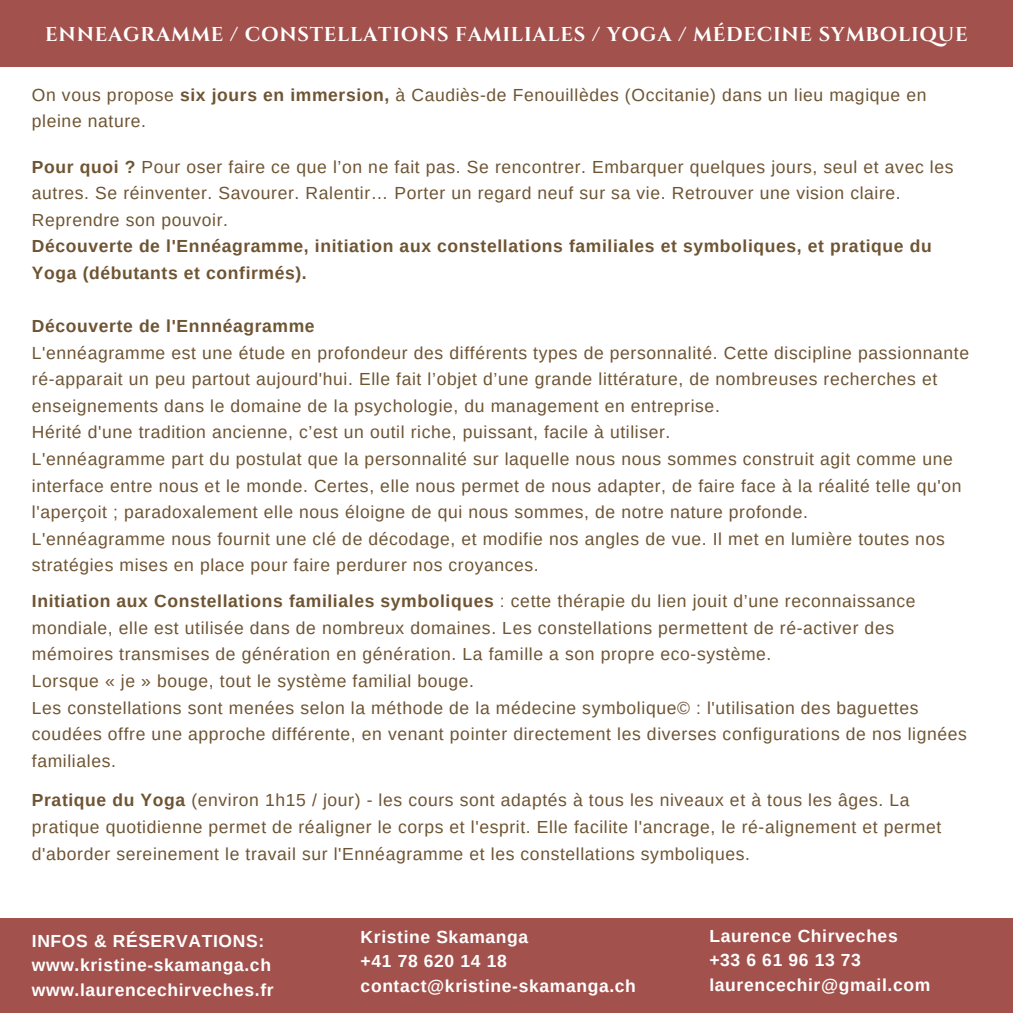
<style>
.page{position:relative;width:1013px;height:1013px;background:#fff}
.page>*{position:absolute;margin:0;border:0;box-sizing:border-box;transform-origin:0 0}
.t1{font:700 20px "Cinzel";letter-spacing:.035em;color:#fff}
.t2{font:17.5px/26.6px "Arimo";letter-spacing:.035em;color:#6e5432}
.t3{font:700 17.5px/24.4px "Arimo";letter-spacing:.035em;color:#fff}
.t4{font:700 17.5px/26.6px "Arimo";letter-spacing:.035em;color:#6e5432}
.s1{font-weight:700}
</style>
<div class="page">
<div style="left:0;top:0;width:1012px;height:67px;background:#a2514c"></div>
<div style="left:0;top:918px;width:1012px;height:94px;background:#a2514c"></div>
<h2 class="t1" style="left:45px;top:22px;width:923px">ENNEAGRAMME / CONSTELLATIONS FAMILIALES / YOGA / MÉDECINE SYMBOLIQUE</h2>
<h1 class="t2" style="left:32px;top:81px;width:896px">On vous propose <span class="s1">six jours en immersion,</span> à Caudiès-de Fenouillèdes (Occitanie) dans un lieu magique en pleine nature.</h1>
<p class="t2" style="left:32px;top:153px;width:923px"><span class="s1">Pour quoi ?</span> Pour oser faire ce que l’on ne fait pas. Se rencontrer. Embarquer quelques jours, seul et avec les autres. Se réinventer. Savourer. Ralentir… Porter un regard neuf sur sa vie. Retrouver une vision claire.<br>Reprendre son pouvoir.</p>
<p class="t4" style="left:32px;top:233px;width:901px">Découverte de l'Ennéagramme, initiation aux constellations familiales et symboliques, et pratique du<br>Yoga (débutants et confirmés).</p>
<p class="t4" style="left:32px;top:313px;width:284px">Découverte de l'Ennnéagramme</p>
<p class="t2" style="left:32px;top:339px;width:938px">L'ennéagramme est une étude en profondeur des différents types de personnalité. Cette discipline passionnante ré-apparait un peu partout aujourd'hui. Elle fait l’objet d’une grande littérature, de nombreuses recherches et enseignements dans le domaine de la psychologie, du management en entreprise.</p>
<p class="t2" style="left:32px;top:419px;width:640px">Hérité d'une tradition ancienne, c’est un outil riche, puissant, facile à utiliser.</p>
<p class="t2" style="left:32px;top:445px;width:931px">L'ennéagramme part du postulat que la personnalité sur laquelle nous nous sommes construit agit comme une interface entre nous et le monde. Certes, elle nous permet de nous adapter, de faire face à la réalité telle qu'on l'aperçoit ; paradoxalement elle nous éloigne de qui nous sommes, de notre nature profonde.</p>
<p class="t2" style="left:32px;top:525px;width:914px">L'ennéagramme nous fournit une clé de décodage, et modifie nos angles de vue. Il met en lumière toutes nos stratégies mises en place pour faire perdurer nos croyances.</p>
<p class="t2" style="left:32px;top:588px;width:885px"><span class="s1">Initiation aux Constellations familiales symboliques</span> : cette thérapie du lien jouit d’une reconnaissance mondiale, elle est utilisée dans de nombreux domaines. Les constellations permettent de ré-activer des mémoires transmises de génération en génération. La famille a son propre eco-système.</p>
<p class="t2" style="left:32px;top:667px;width:444px">Lorsque « je » bouge, tout le système familial bouge.</p>
<p class="t2" style="left:32px;top:694px;width:936px">Les constellations sont menées selon la méthode de la médecine symbolique© : l'utilisation des baguettes coudées offre une approche différente, en venant pointer directement les diverses configurations de nos lignées familiales.</p>
<p class="t2" style="left:32px;top:787px;width:911px"><span class="s1">Pratique du Yoga</span> (environ 1h15 / jour) - les cours sont adaptés à tous les niveaux et à tous les âges. La pratique quotidienne permet de réaligner le corps et l'esprit. Elle facilite l'ancrage, le ré-alignement et permet d'aborder sereinement le travail sur l'Ennéagramme et les constellations symboliques.</p>
<h2 class="t3" style="left:32px;top:928px;width:243px">INFOS &amp; RÉSERVATIONS: www.kristine-skamanga.ch www.laurencechirveches.fr</h2>
<p class="t3" style="left:360px;top:924px;width:277px">Kristine Skamanga<br>+41 78 620 14 18 contact@kristine-skamanga.ch</p>
<h2 class="t3" style="left:709px;top:923px;width:222px">Laurence Chirveches +33 6 61 96 13 73 laurencechir@gmail.com</h2>
</div>
